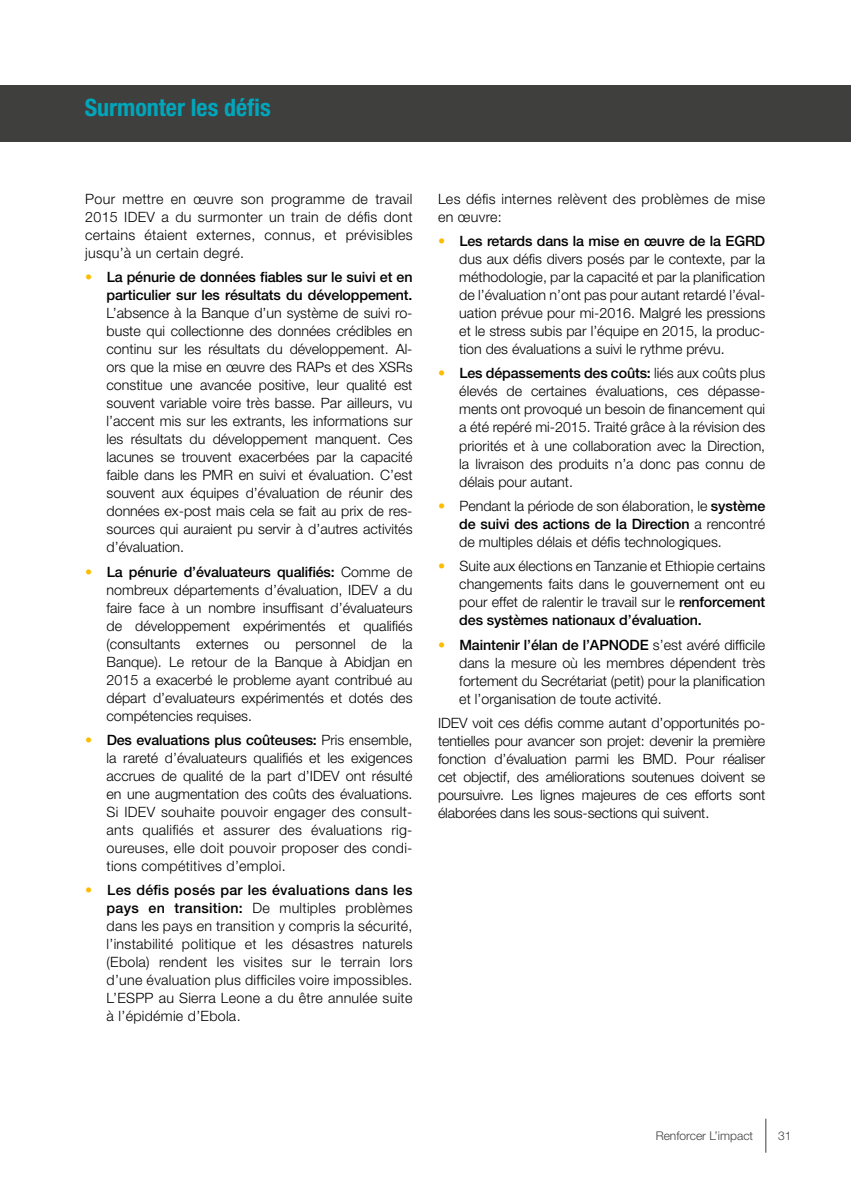
<style>
.page{position:relative;width:851px;height:1191px;background:#fff}
.page>*{position:absolute;margin:0;border:0;box-sizing:border-box;transform-origin:0 0}
.t1{font:700 condensed 24px "Helvetica Neue";color:#00a6bb}
.t2{font:300 14.25px/18px "Helvetica Neue";color:#000;text-align:justify}
.t3{font:500 14.25px/18px "Helvetica Neue";letter-spacing:-.01em;color:#000;text-align:right}
.t4{font:300 14.25px/18px "Helvetica Neue";letter-spacing:.02em;color:#000}
.t5{font:300 12px "Helvetica Neue";color:#3f3f3e}
.s1{font-weight:300;color:#fcbc00}
.s2{color:#fcbc00}
.s3{font-weight:500}
</style>
<div class="page">
<hr style="left:765px;top:1118px;width:1px;height:34px;background:#3f3f3e">
<div style="left:0;top:85px;width:850px;height:56px;background:#3f3f3e"></div>
<h1 class="t1" style="left:85px;top:93px;width:188px">Surmonter les défis</h1>
<p class="t2" style="left:85px;top:189px;width:329px">Pour mettre en œuvre son programme de travail 2015 IDEV a du surmonter un train de défis dont certains étaient externes, connus, et prévisibles jusqu’à un certain degré.</p>
<p class="t3" style="left:85px;top:268px;width:329px"><span class="s1">•</span> La pénurie de données fiables sur le suivi et en particulier sur les résultats du développement.</p>
<p class="t2" style="left:106px;top:304px;width:307px">L’absence à la Banque d’un système de suivi ro&shy;buste qui collectionne des données crédibles en continu sur les résultats du développement. Al&shy;ors que la mise en œuvre des RAPs et des XSRs constitue une avancée positive, leur qualité est souvent variable voire très basse. Par ailleurs, vu l’accent mis sur les extrants, les informations sur les résultats du développement manquent. Ces lacunes se trouvent exacerbées par la capacité faible dans les PMR en suivi et évaluation. C’est souvent aux équipes d’évaluation de réunir des données ex-post mais cela se fait au prix de res&shy;sources qui auraient pu servir à d’autres activités d’évaluation.</p>
<p class="t2" style="left:106px;top:562px;width:307px;text-indent:-21px"><span class="s2">•</span> <span class="s3">La pénurie d’évaluateurs qualifiés:</span> Comme de nombreux départements d’évaluation, IDEV a du faire face à un nombre insuffisant d’évaluateurs de développement expérimentés et qualifiés (consultants externes ou personnel de la Banque). Le retour de la Banque à Abidjan en 2015 a exacerbé le probleme ayant contribué au départ d’evaluateurs expérimentés et dotés des compétencies requises.</p>
<p class="t2" style="left:106px;top:730px;width:307px;text-indent:-21px"><span class="s2">•</span> <span class="s3">Des evaluations plus coûteuses:</span> Pris ensemble, la rareté d’évaluateurs qualifiés et les exigences accrues de qualité de la part d’IDEV ont résulté en une augmentation des coûts des évaluations.<br>Si IDEV souhaite pouvoir engager des consult&shy;ants qualifiés et assurer des évaluations rig&shy;oureuses, elle doit pouvoir proposer des condi&shy;tions compétitives d’emploi.</p>
<p class="t2" style="left:106px;top:881px;width:307px;text-indent:-21px"><span class="s2">•</span> <span class="s3">Les défis posés par les évaluations dans les pays en transition:</span> De multiples problèmes dans les pays en transition y compris la sécurité, l’instabilité politique et les désastres naturels (Ebola) rendent les visites sur le terrain lors d’une évaluation plus difficiles voire impossibles.<br>L’ESPP au Sierra Leone a du être annulée suite à l’épidémie d’Ebola.</p>
<p class="t4" style="left:438px;top:189px;width:329px">Les défis internes relèvent des problèmes de mise en œuvre:</p>
<p class="t2" style="left:459px;top:232px;width:307px;text-indent:-21px"><span class="s2">•</span> <span class="s3">Les retards dans la mise en œuvre de la EGRD </span>dus aux défis divers posés par le contexte, par la méthodologie, par la capacité et par la planification de l’évaluation n’ont pas pour autant retardé l’éval&shy;uation prévue pour mi-2016. Malgré les pressions et le stress subis par l’équipe en 2015, la produc&shy;tion des évaluations a suivi le rythme prévu.</p>
<p class="t2" style="left:459px;top:364px;width:307px;text-indent:-21px"><span class="s2">•</span> <span class="s3">Les dépassements des coûts:</span> liés aux coûts plus élevés de certaines évaluations, ces dépasse&shy;ments ont provoqué un besoin de financement qui a été repéré mi-2015. Traité grâce à la révision des priorités et à une collaboration avec la Direction, la livraison des produits n’a donc pas connu de délais pour autant.</p>
<p class="t2" style="left:459px;top:496px;width:307px;text-indent:-21px"><span class="s2">•</span> Pendant la période de son élaboration, le <span class="s3">système de suivi des actions de la Direction</span> a rencontré de multiples délais et défis technologiques.</p>
<p class="t2" style="left:459px;top:557px;width:307px;text-indent:-21px"><span class="s2">•</span> Suite aux élections en Tanzanie et Ethiopie certains changements faits dans le gouvernement ont eu pour effet de ralentir le travail sur le <span class="s3">renforcement des systèmes nationaux d’évaluation.</span></p>
<p class="t2" style="left:459px;top:635px;width:307px;text-indent:-21px"><span class="s2">•</span> <span class="s3">Maintenir l’élan de l’APNODE</span> s’est avéré difficile dans la mesure où les membres dépendent très fortement du Secrétariat (petit) pour la planification et l’organisation de toute activité.</p>
<p class="t2" style="left:438px;top:713px;width:329px">IDEV voit ces défis comme autant d’opportunités po&shy;tentielles pour avancer son projet: devenir la première fonction d’évaluation parmi les BMD. Pour réaliser cet objectif, des améliorations soutenues doivent se poursuivre. Les lignes majeures de ces efforts sont élaborées dans les sous-sections qui suivent.</p>
<p class="t5" style="left:655px;top:1128px;width:99px">Renforcer L’impact</p>
<p class="t5" style="left:778px;top:1128px;width:15px">31</p>
</div>
